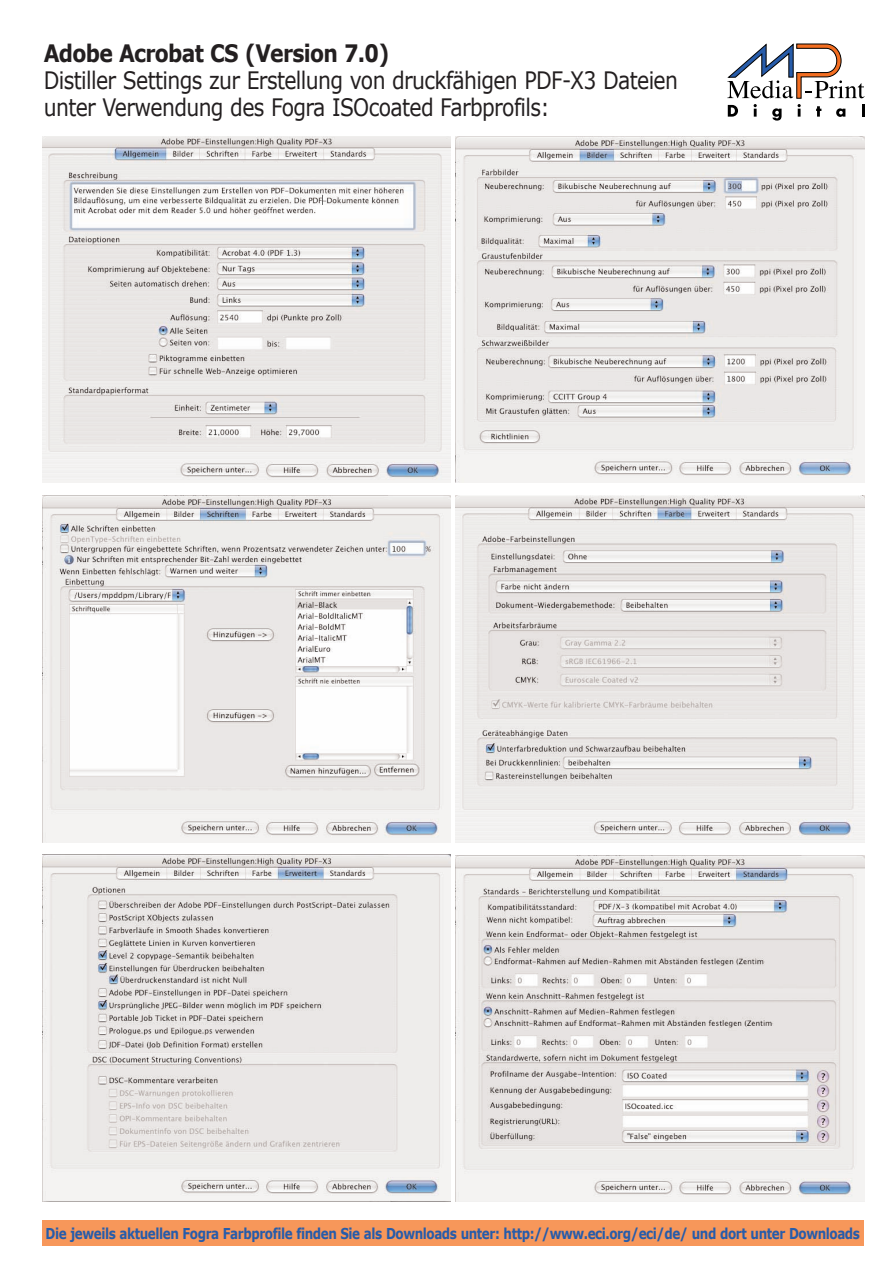
<style>
.page{position:relative;width:893px;height:1263px;background:#fff}
.page>*{position:absolute;margin:0;border:0;box-sizing:border-box;transform-origin:0 0}
.t1{font:24px/27px "Verdana";letter-spacing:-.03em;color:#231f20;scale:.85 1}
.t2{font:700 24px "Verdana";letter-spacing:-.035em;color:#231f20;scale:.85 1}
.t3{font:700 15px "Verdana";letter-spacing:-.035em;color:#275caa;scale:.8 1}
</style>
<div class="page">
<svg style="left:727px;top:44px;width:137px;height:77px"></svg>
<img style="left:42px;top:136px;width:408px;height:347px">
<img style="left:456px;top:136px;width:408px;height:347px">
<img style="left:42px;top:495px;width:409px;height:347px">
<img style="left:456px;top:495px;width:408px;height:347px">
<img style="left:42px;top:855px;width:409px;height:346px">
<img style="left:456px;top:855px;width:408px;height:346px">
<div style="left:42px;top:1220px;width:821px;height:26px;background:#f7975a"></div>
<h1 class="t2" style="left:44px;top:38px;width:408px">Adobe Acrobat CS (Version 7.0)</h1>
<h1 class="t1" style="left:44px;top:66px;width:747px">Distiller Settings zur Erstellung von druckfähigen PDF-X3 Dateien unter Verwendung des Fogra ISOcoated Farbprofils:</h1>
<p class="t3" style="left:46px;top:1224px;width:1019px">Die jeweils aktuellen Fogra Farbprofile finden Sie als Downloads unter: http://www.eci.org/eci/de/ und dort unter Downloads</p>
</div>
